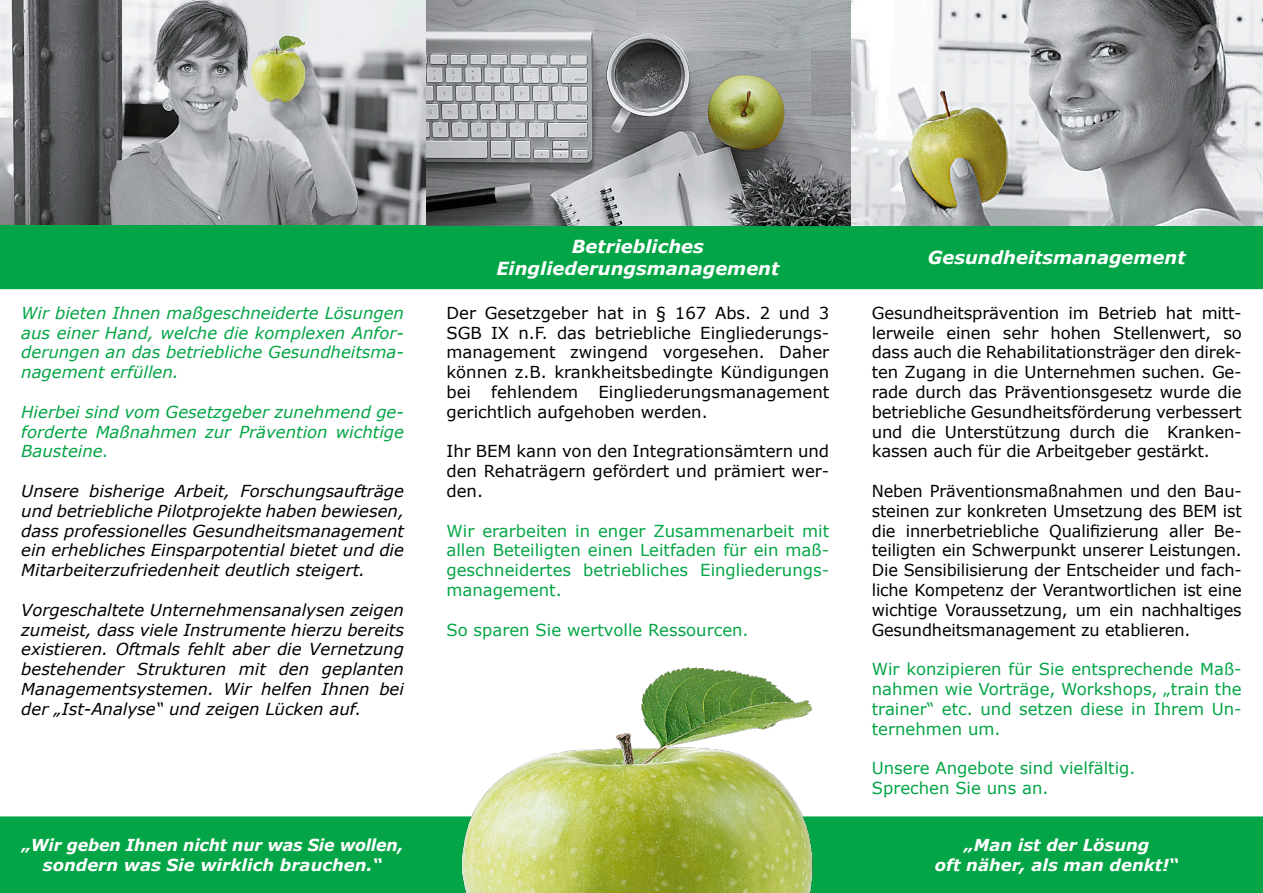
<style>
.page{position:relative;width:1263px;height:893px;background:#fff}
.page>*{position:absolute;margin:0;border:0;box-sizing:border-box;transform-origin:0 0}
.t1{font:italic 700 18px/21.6px "Verdana";color:#fff;text-align:center}
.t2{font:16.5px/19.8px "Verdana";letter-spacing:-.01em;color:#000;text-align:justify}
.t3{font:italic 16.5px/19.8px "Verdana";color:#000;text-align:justify}
.t4{font:16.5px/19.8px "Verdana";color:#04a546;text-align:justify}
.t5{font:italic 16.5px/19.8px "Verdana";color:#04a546;text-align:justify}
.t6{font:italic 700 16.5px/19.8px "Verdana";color:#fff;text-align:center;scale:.96 1}
.t7{font:italic 700 16.5px/19.8px "Verdana";color:#fff;text-align:center}
</style>
<div class="page">
<div style="left:0;top:225px;width:1263px;height:64px;background:#04a546"></div>
<div style="left:0;top:816px;width:1263px;height:77px;background:#04a546"></div>
<img style="left:435px;top:667px;width:398px;height:226px">
<img style="left:0;top:0;width:1263px;height:225px">
<p class="t5" style="left:21px;top:303px;width:384px">Wir bieten Ihnen maßgeschneiderte Lösungen aus einer Hand, welche die komplexen Anfor&shy;derungen an das betriebliche Gesundheitsma&shy;nagement erfüllen.</p>
<p class="t5" style="left:21px;top:402px;width:384px">Hierbei sind vom Gesetzgeber zunehmend ge&shy;forderte Maßnahmen zur Prävention wichtige Bausteine.</p>
<p class="t3" style="left:21px;top:481px;width:384px">Unsere bisherige Arbeit, Forschungsaufträge und betriebliche Pilotprojekte haben bewiesen, dass professionelles Gesundheitsmanagement ein erhebliches Einsparpotential bietet und die Mitarbeiterzufriedenheit deutlich steigert.</p>
<p class="t3" style="left:21px;top:600px;width:384px">Vorgeschaltete Unternehmensanalysen zeigen zumeist, dass viele Instrumente hierzu bereits existieren. Oftmals fehlt aber die Vernetzung bestehender Strukturen mit den geplanten Managementsystemen. Wir helfen Ihnen bei der „Ist-Analyse“ und zeigen Lücken auf.</p>
<p class="t1" style="left:496px;top:236px;width:284px">Betriebliches<br>Eingliederungsmanagement</p>
<p class="t2" style="left:446px;top:303px;width:384px">Der Gesetzgeber hat in § 167 Abs. 2 und 3<br>SGB IX n.F. das betriebliche Eingliederungs&shy;management zwingend vorgesehen. Daher können z.B. krankheitsbedingte Kündigungen bei fehlendem Eingliederungsmanagement gerichtlich aufgehoben werden.</p>
<p class="t2" style="left:446px;top:441px;width:384px">Ihr BEM kann von den Integrationsämtern und den Rehaträgern gefördert und prämiert wer&shy;den.</p>
<p class="t4" style="left:446px;top:520px;width:384px">Wir erarbeiten in enger Zusammenarbeit mit allen Beteiligten einen Leitfaden für ein maß&shy;geschneidertes betriebliches Eingliederungs&shy;management.</p>
<p class="t4" style="left:446px;top:619px;width:304px">So sparen Sie wertvolle Ressourcen.</p>
<p class="t6" style="left:22px;top:835px;width:399px">„Wir geben Ihnen nicht nur was Sie wollen, sondern was Sie wirklich brauchen.“</p>
<p class="t1" style="left:928px;top:246px;width:259px">Gesundheitsmanagement</p>
<p class="t2" style="left:872px;top:303px;width:371px">Gesundheitsprävention im Betrieb hat mitt&shy;lerweile einen sehr hohen Stellenwert, so dass auch die Rehabilitationsträger den direk&shy;ten Zugang in die Unternehmen suchen. Ge&shy;rade durch das Präventionsgesetz wurde die betriebliche Gesundheitsförderung verbessert und die Unterstützung durch die Kranken&shy;kassen auch für die Arbeitgeber gestärkt.</p>
<p class="t2" style="left:872px;top:481px;width:371px">Neben Präventionsmaßnahmen und den Bau&shy;steinen zur konkreten Umsetzung des BEM ist die innerbetriebliche Qualifizierung aller Be&shy;teiligten ein Schwerpunkt unserer Leistungen.<br>Die Sensibilisierung der Entscheider und fach&shy;liche Kompetenz der Verantwortlichen ist eine wichtige Voraussetzung, um ein nachhaltiges Gesundheitsmanagement zu etablieren.</p>
<p class="t4" style="left:872px;top:659px;width:371px">Wir konzipieren für Sie entsprechende Maß&shy;nahmen wie Vorträge, Workshops, „train the trainer“ etc. und setzen diese in Ihrem Un&shy;ternehmen um.</p>
<p class="t4" style="left:872px;top:758px;width:265px">Unsere Angebote sind vielfältig.<br>Sprechen Sie uns an.</p>
<p class="t7" style="left:935px;top:835px;width:245px">„Man ist der Lösung<br>oft näher, als man denkt!“</p>
</div>
